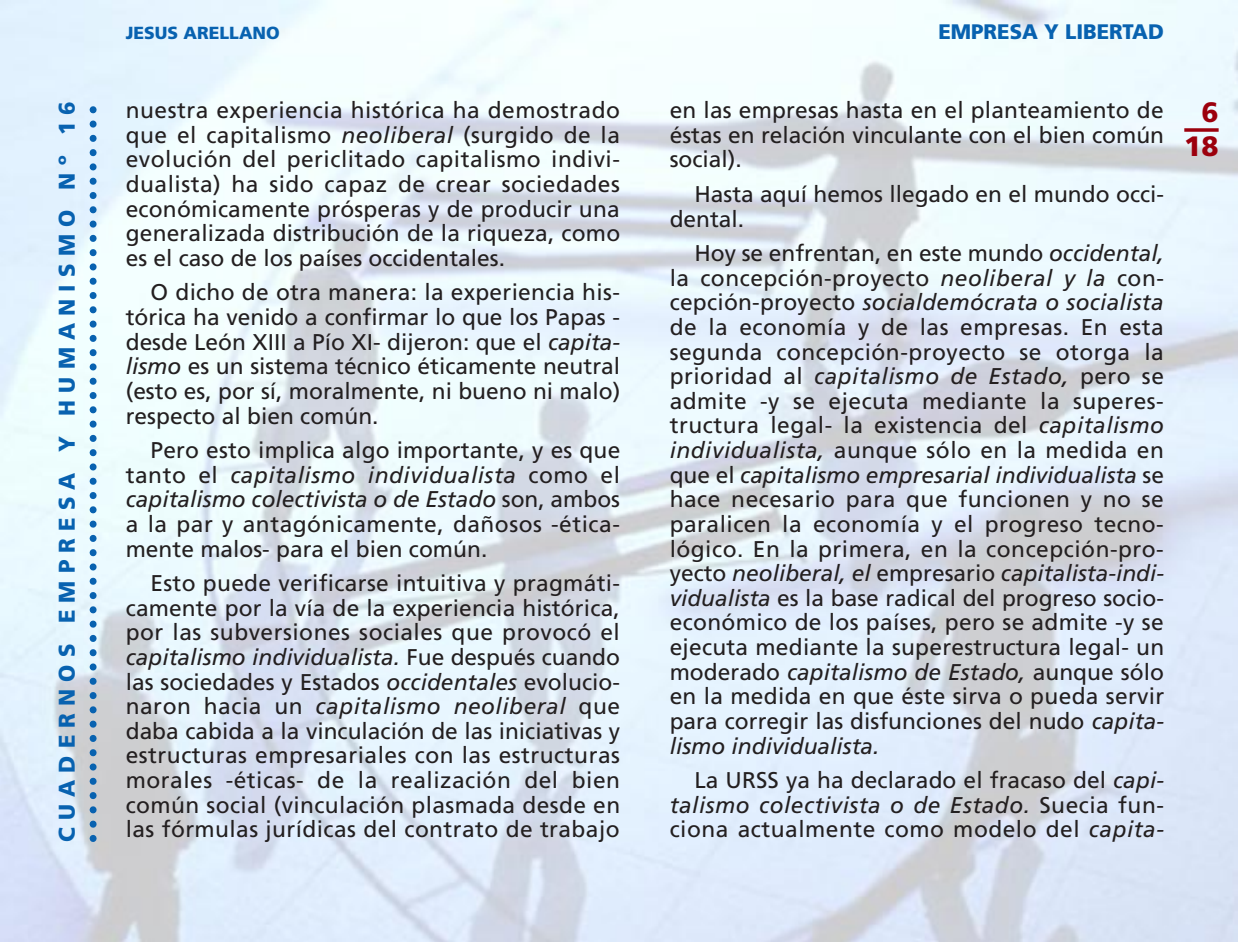
<style>
.page{position:relative;width:1239px;height:942px;background:#fff}
.page>*{position:absolute;margin:0;border:0;box-sizing:border-box;transform-origin:0 0}
.t1{font:900 28px/33.6px "Frutiger";color:#9c000d;text-align:right}
.t2{font:22.75px/24.7px "Frutiger";color:#231f20;text-align:justify}
.t3{font:900 22.75px "Frutiger";letter-spacing:.325em;color:#0862b0}
.t4{font:900 21px "Frutiger";color:#0862b0}
.t5{font:900 17.5px "Frutiger";color:#0862b0}
.s1{font-style:italic}
</style>
<div class="page">
<img style="left:1px;top:0;width:1236px;height:942px">
<svg style="left:1184px;top:128px;width:35px;height:4px"></svg>
<svg style="left:90px;top:101px;width:7px;height:737px;background:#92bbda"></svg>
<p class="t3" style="left:58px;top:842px;width:742px;rotate:-90deg">CUADERNOS EMPRESA Y HUMANISMO Nº 16</p>
<p class="t5" style="left:126px;top:26px;width:156px">JESUS ARELLANO</p>
<p class="t4" style="left:938px;top:23px;width:227px">EMPRESA Y LIBERTAD</p>
<p class="t2" style="left:126px;top:100px;width:496px">nuestra experiencia histórica ha demostrado que el capitalismo <span class="s1">neoliberal</span> (surgido de la evolución del periclitado capitalismo indivi&shy;dualista) ha sido capaz de crear sociedades económicamente prósperas y de producir una generalizada distribución de la riqueza, como es el caso de los países occidentales.</p>
<p class="t2" style="left:126px;top:282px;width:496px;text-indent:25px">O dicho de otra manera: la experiencia his&shy;tórica ha venido a confirmar lo que los Papas - desde León XIII a Pío XI- dijeron: que el <span class="s1">capita&shy;lismo</span> es un sistema técnico éticamente neutral (esto es, por sí, moralmente, ni bueno ni malo) respecto al bien común.</p>
<p class="t2" style="left:126px;top:439px;width:496px;text-indent:25px">Pero esto implica algo importante, y es que tanto el <span class="s1">capitalismo individualista</span> como el <span class="s1">capitalismo colectivista o de Estado</span> son, ambos a la par y antagónicamente, dañosos -ética&shy;mente malos- para el bien común.</p>
<p class="t2" style="left:126px;top:572px;width:496px;text-indent:25px">Esto puede verificarse intuitiva y pragmáti&shy;camente por la vía de la experiencia histórica, por las subversiones sociales que provocó el <span class="s1">capitalismo individualista.</span> Fue después cuando las sociedades y Estados <span class="s1">occidentales</span> evolucio&shy;naron hacia un <span class="s1">capitalismo neoliberal</span> que daba cabida a la vinculación de las iniciativas y estructuras empresariales con las estructuras morales -éticas- de la realización del bien común social (vinculación plasmada desde en las fórmulas jurídicas del contrato de trabajo</p>
<p class="t2" style="left:670px;top:100px;width:496px">en las empresas hasta en el planteamiento de éstas en relación vinculante con el bien común social).</p>
<p class="t2" style="left:670px;top:183px;width:496px;text-indent:25px">Hasta aquí hemos llegado en el mundo occi&shy;dental.</p>
<p class="t2" style="left:670px;top:243px;width:496px;text-indent:25px">Hoy se enfrentan, en este mundo <span class="s1">occidental, </span>la concepción-proyecto <span class="s1">neoliberal y la</span> con&shy;cepción-proyecto <span class="s1">socialdemócrata o socialista </span>de la economía y de las empresas. En esta segunda concepción-proyecto se otorga la prioridad al <span class="s1">capitalismo de Estado,</span> pero se admite -y se ejecuta mediante la superes&shy;tructura legal- la existencia del <span class="s1">capitalismo individualista,</span> aunque sólo en la medida en que el <span class="s1">capitalismo empresarial individualista</span> se hace necesario para que funcionen y no se paralicen la economía y el progreso tecno&shy;lógico. En la primera, en la concepción-pro&shy;yecto <span class="s1">neoliberal, el</span> empresario <span class="s1">capitalista-indi&shy;vidualista</span> es la base radical del progreso socio&shy;económico de los países, pero se admite -y se ejecuta mediante la superestructura legal- un moderado <span class="s1">capitalismo de Estado,</span> aunque sólo en la medida en que éste sirva o pueda servir para corregir las disfunciones del nudo <span class="s1">capita&shy;lismo individualista.</span></p>
<p class="t2" style="left:670px;top:769px;width:496px;text-indent:25px">La URSS ya ha declarado el fracaso del <span class="s1">capi&shy;talismo colectivista o de Estado.</span> Suecia fun&shy;ciona actualmente como modelo del <span class="s1">capita-</span></p>
<p class="t1" style="left:1184px;top:98px;width:36px">6<br>18</p>
</div>
